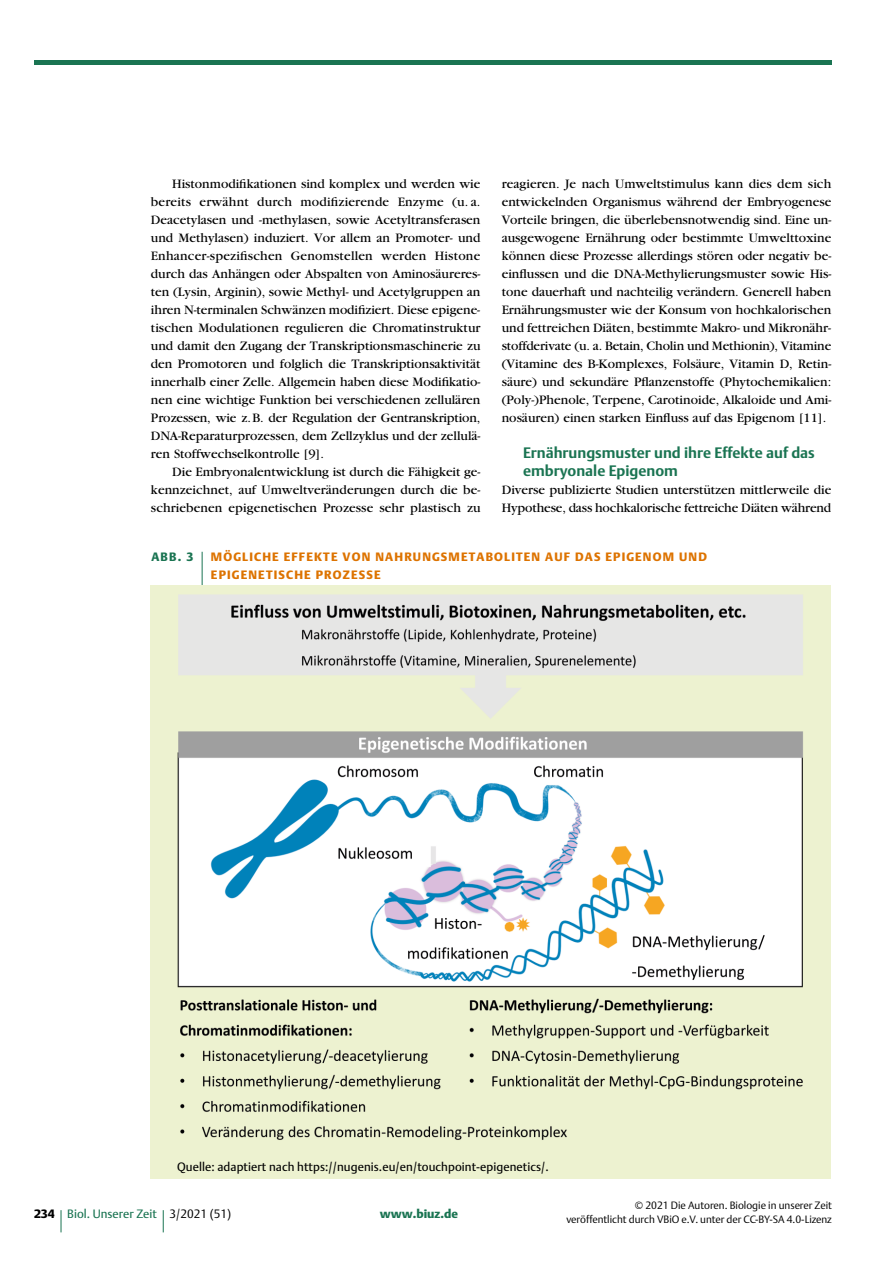
<style>
.page{position:relative;width:893px;height:1263px;background:#fff}
.page>*{position:absolute;margin:0;border:0;box-sizing:border-box;transform-origin:0 0}
.t1{font:700 15px/18px "DTL Argo T";color:#1a7452}
.t2{font:13.5px/18px "Garamond";color:#000;text-align:justify}
.t3{font:12px/18px "DTL Argo T Black";letter-spacing:.1em;color:#dd7300}
.t4{font:12px "DTL Argo T";letter-spacing:.005em;color:#000}
.t5{font:12px "DTL Argo T";color:#1a7452}
.t6{font:12px "DTL Argo T Black";color:#1a7452}
.t7{font:10.5px/13.5px "DTL Argo T Light";color:#000;text-align:right}
.s1{font-family:"DTL Argo T Black";color:#000}
.s2{font-family:"DTL Argo T Light";color:#000}
</style>
<div class="page">
<svg style="left:61px;top:1210px;width:1px;height:22px"></svg>
<svg style="left:163px;top:1210px;width:1px;height:22px"></svg>
<hr style="left:34px;top:60px;width:797px;height:4px;background:#1a7452">
<hr style="left:202px;top:552px;width:1px;height:47px;background:#1a7452">
<img style="left:151px;top:586px;width:680px;height:592px">
<p class="t2" style="left:151px;top:175px;width:331px;text-indent:21px">Histonmodifikationen sind komplex und werden wie bereits erwähnt durch modifizierende Enzyme (u. a.<br>Deacetylasen und -methylasen, sowie Acetyltransferasen und Methylasen) induziert. Vor allem an Promoter- und Enhancer-spezifischen Genomstellen werden Histone durch das Anhängen oder Abspalten von Aminosäureres&shy;ten (Lysin, Arginin), sowie Methyl- und Acetylgruppen an ihren N-terminalen Schwänzen modifiziert. Diese epigene&shy;tischen Modulationen regulieren die Chromatinstruktur und damit den Zugang der Transkriptionsmaschinerie zu den Promotoren und folglich die Transkriptionsaktivität innerhalb einer Zelle. Allgemein haben diese Modifikatio&shy;nen eine wichtige Funktion bei verschiedenen zellulären Prozessen, wie z.B. der Regulation der Gentranskription, DNA--Reparaturprozessen, dem Zellzyklus und der zellulä&shy;ren Stoffwechselkontrolle [9].</p>
<p class="t2" style="left:151px;top:463px;width:331px;text-indent:21px">Die Embryonalentwicklung ist durch die Fähigkeit ge&shy;kennzeichnet, auf Umweltveränderungen durch die be&shy;schriebenen epigenetischen Prozesse sehr plastisch zu</p>
<p class="t2" style="left:502px;top:175px;width:331px">reagieren. Je nach Umweltstimulus kann dies dem sich entwickelnden Organismus während der Embryogenese Vorteile bringen, die überlebensnotwendig sind. Eine un&shy;ausgewogene Ernährung oder bestimmte Umwelttoxine können diese Prozesse allerdings stören oder negativ be&shy;einflussen und die DNA-Methylierungsmuster sowie His&shy;tone dauerhaft und nachteilig verändern. Generell haben Ernährungsmuster wie der Konsum von hochkalorischen und fettreichen Diäten, bestimmte Makro- und Mikronähr&shy;stoffderivate (u. a. Betain, Cholin und Methionin), Vitamine (Vitamine des B-Komplexes, Folsäure, Vitamin D, Retin&shy;säure) und sekundäre Pflanzenstoffe (Phytochemikalien: (Poly-)Phenole, Terpene, Carotinoide, Alkaloide und Ami&shy;nosäuren) einen starken Einfluss auf das Epigenom [11].</p>
<p class="t1" style="left:523px;top:444px;width:293px">Ernährungsmuster und ihre Effekte auf das embryonale Epigenom</p>
<p class="t2" style="left:502px;top:481px;width:331px">Diverse publizierte Studien unterstützen mittlerweile die<br>Hypothese, dass hochkalorische fettreiche Diäten während</p>
<p class="t6" style="left:151px;top:549px;width:43px">ABB. 3</p>
<p class="t3" style="left:211px;top:547px;width:497px">MÖGLICHE EFFEKTE VON NAHRUNGSMETABOLITEN AUF DAS EPIGENOM UND<br>EPIGENETISCHE PROZESSE</p>
<p class="t4" style="left:177px;top:1160px;width:373px">Quelle: adaptiert nach https://nugenis.eu/en/touchpoint-epigenetics/.</p>
<p class="t5" style="left:34px;top:1207px;width:199px"><span class="s1">234</span> Biol. Unserer Zeit <span class="s2">3/2021 (51)</span></p>
<p class="t6" style="left:380px;top:1207px;width:80px">www.biuz.de</p>
<p class="t7" style="left:566px;top:1199px;width:267px">© 2021 Die Autoren. Biologie in unserer Zeit<br>veröffentlicht durch VBiO e.V. unter der CC-BY-SA 4.0-Lizenz</p>
</div>
